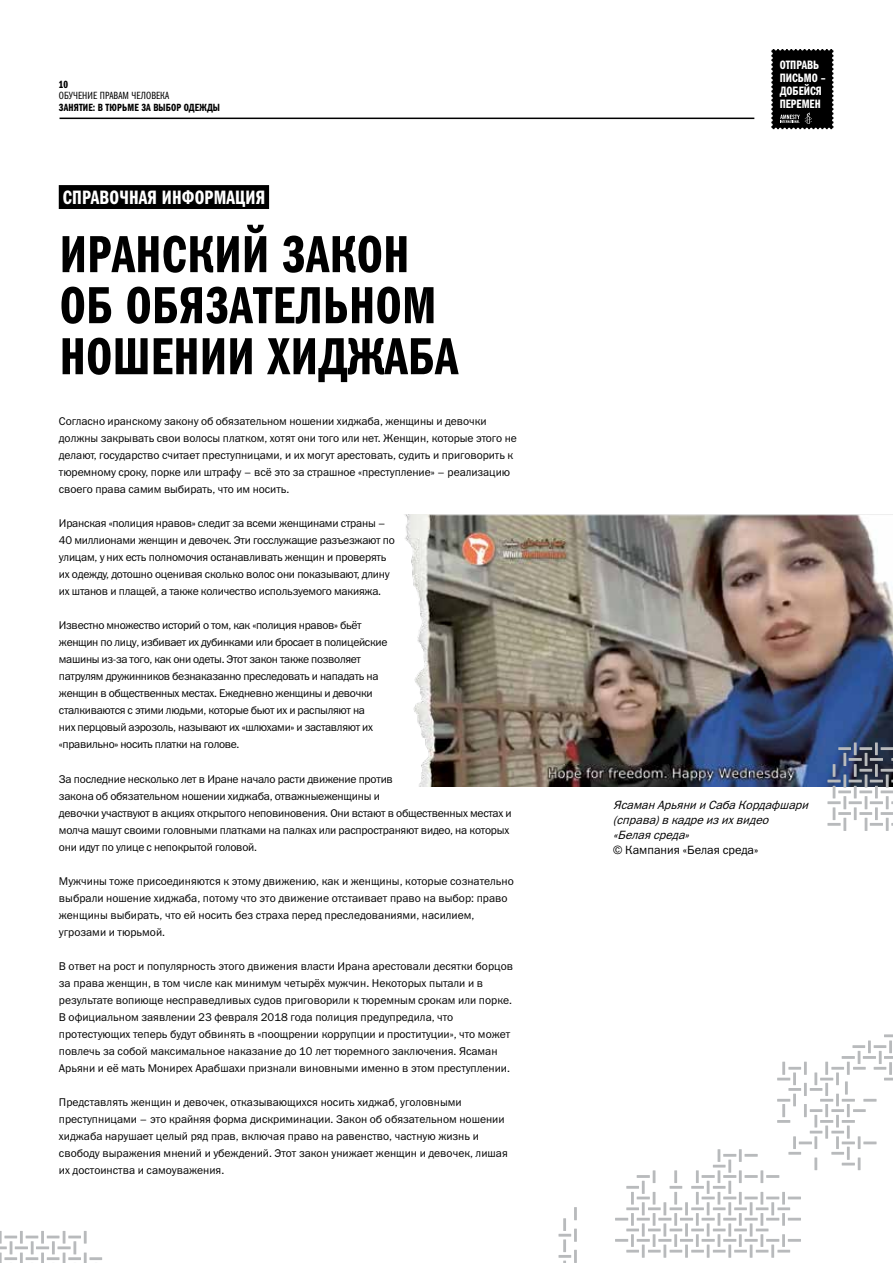
<style>
.page{position:relative;width:893px;height:1263px;background:#fff}
.page>*{position:absolute;margin:0;border:0;box-sizing:border-box;transform-origin:0 0}
.t1{font:600 52.5px/51px "Franklin Gothic Cmpr ITC";letter-spacing:.01em;color:#000}
.t2{font:600 19.5px "Franklin Gothic Cmpr ITC";letter-spacing:.01em;color:#fff}
.t3{font:600 12.15px/13.2px "Franklin Gothic Cmpr ITC";color:#fff}
.t4{font:italic 12px/15px "Franklin Gothic ITC";color:#000}
.t5{font:12px "Franklin Gothic ITC";color:#000}
.t6{font:11.25px/17px "Franklin Gothic ITC";letter-spacing:-.005em;color:#000}
.t7{font:11.25px/17px "Franklin Gothic ITC";letter-spacing:-.03em;color:#000}
.t8{font:600 10.5px "Franklin Gothic Cmpr ITC";letter-spacing:.01em;color:#000}
.t9{font:10.5px "Franklin Gothic Cmpr ITC";letter-spacing:.01em;color:#000}
</style>
<div class="page">
<svg style="left:771px;top:49px;width:62px;height:80px;background:#0e0e0e"></svg>
<hr style="left:60px;top:118px;width:694px;height:1px;background:#000">
<div style="left:59px;top:185px;width:210px;height:24px;background:#000"></div>
<img style="left:404px;top:514px;width:489px;height:273px">
<svg style="left:0;top:1231px;width:102px;height:32px"></svg>
<hr style="left:57px;top:1246px;width:14px;height:3px;background:#b8babc">
<svg style="left:558px;top:1207px;width:19px;height:56px"></svg>
<svg style="left:827px;top:742px;width:66px;height:89px"></svg>
<svg style="left:615px;top:1034px;width:278px;height:224px"></svg>
<p class="t8" style="left:59px;top:78px;width:11px">10</p>
<p class="t9" style="left:59px;top:90px;width:112px">ОБУЧЕНИЕ ПРАВАМ ЧЕЛОВЕКА</p>
<p class="t8" style="left:59px;top:101px;width:163px">ЗАНЯТИЕ: В ТЮРЬМЕ ЗА ВЫБОР ОДЕЖДЫ</p>
<h2 class="t2" style="left:63px;top:186px;width:204px">СПРАВОЧНАЯ ИНФОРМАЦИЯ</h2>
<h1 class="t1" style="left:60px;top:229px;width:400px">ИРАНСКИЙ ЗАКОН<br>ОБ ОБЯЗАТЕЛЬНОМ<br>НОШЕНИИ ХИДЖАБА</h1>
<p class="t6" style="left:59px;top:413px;width:459px">Согласно иранскому закону об обязательном ношении хиджаба, женщины и девочки должны закрывать свои волосы платком, хотят они того или нет. Женщин, которые этого не делают, государство считает преступницами, и их могут арестовать, судить и приговорить к тюремному сроку, порке или штрафу – всё это за страшное «преступление» – реализацию своего права самим выбирать, что им носить.</p>
<p class="t6" style="left:59px;top:515px;width:338px">Иранская «полиция нравов» следит за всеми женщинами страны – 40 миллионами женщин и девочек. Эти госслужащие разъезжают по улицам, у них есть полномочия останавливать женщин и проверять их одежду, дотошно оценивая сколько волос они показывают, длину их штанов и плащей, а также количество используемого макияжа.</p>
<p class="t7" style="left:59px;top:617px;width:330px">Известно множество историй о том, как «полиция нравов» бьёт женщин по лицу, избивает их дубинками или бросает в полицейские машины из-за того, как они одеты. Этот закон также позволяет патрулям дружинников безнаказанно преследовать и нападать на женщин в общественных местах. Ежедневно женщины и девочки сталкиваются с этими людьми, которые бьют их и распыляют на<br>них перцовый аэрозоль, называют их «шлюхами» и заставляют их «правильно» носить платки на голове.</p>
<p class="t6" style="left:59px;top:770px;width:454px">За последние несколько лет в Иране начало расти движение против<br>закона об обязательном ношении хиджаба, отважныеженщины и<br>девочки участвуют в акциях открытого неповиновения. Они встают в общественных местах и молча машут своими головными платками на палках или распространяют видео, на которых они идут по улице с непокрытой головой.</p>
<p class="t6" style="left:59px;top:872px;width:456px">Мужчины тоже присоединяются к этому движению, как и женщины, которые сознательно выбрали ношение хиджаба, потому что это движение отстаивает право на выбор: право женщины выбирать, что ей носить без страха перед преследованиями, насилием, угрозами и тюрьмой.</p>
<p class="t6" style="left:59px;top:957px;width:456px">В ответ на рост и популярность этого движения власти Ирана арестовали десятки борцов за права женщин, в том числе как минимум четырёх мужчин. Некоторых пытали и в результате вопиюще несправедливых судов приговорили к тюремным срокам или порке.<br>В официальном заявлении 23 февраля 2018 года полиция предупредила, что протестующих теперь будут обвинять в «поощрении коррупции и проституции», что может повлечь за собой максимальное наказание до 10 лет тюремного заключения. Ясаман Арьяни и её мать Монирех Арабшахи признали виновными именно в этом преступлении.</p>
<p class="t6" style="left:59px;top:1093px;width:450px">Представлять женщин и девочек, отказывающихся носить хиджаб, уголовными преступницами – это крайняя форма дискриминации. Закон об обязательном ношении хиджаба нарушает целый ряд прав, включая право на равенство, частную жизнь и свободу выражения мнений и убеждений. Этот закон унижает женщин и девочек, лишая их достоинства и самоуважения.</p>
<p class="t3" style="left:780px;top:58px;width:47px">ОТПРАВЬ<br>ПИСЬМО –<br>ДОБЕЙСЯ<br>ПЕРЕМЕН</p>
<p class="t4" style="left:613px;top:797px;width:200px">ЯсаманАрьянииСабаКордафшари (справа)вкадреизихвидео «Белаясреда»</p>
<p class="t5" style="left:613px;top:842px;width:147px">© Кампания «Белая среда»</p>
</div>
